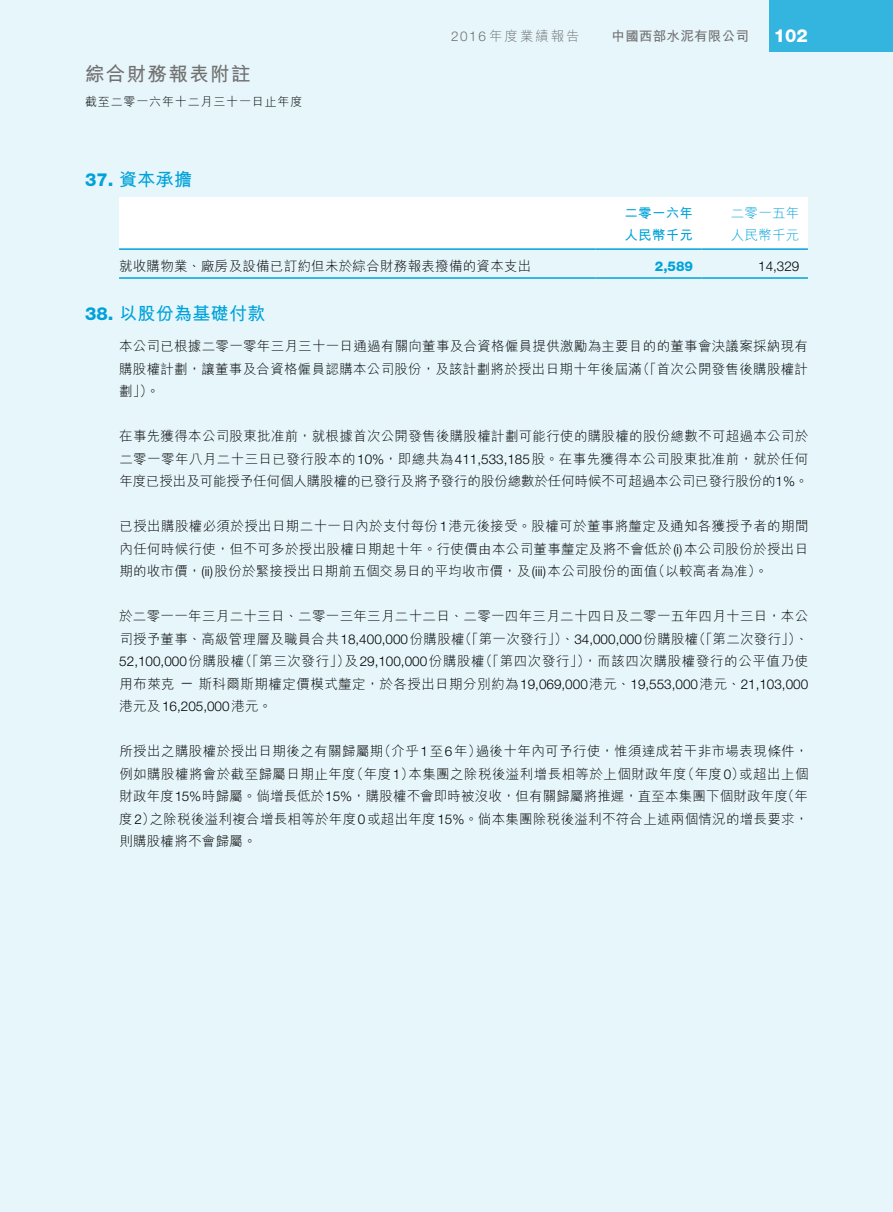
<style>
.page{position:relative;width:893px;height:1212px;background:#e6f6fb}
.page>*{position:absolute;margin:0;border:0;box-sizing:border-box;transform-origin:0 0}
.t1{font:700 19.5px "M Hei HK";letter-spacing:.07em;color:#727171}
.t2{font:700 18px "M Hei HK";letter-spacing:.02em;color:#00a2d9}
.t3{font:800 18px "Helvetica Neue LT Std";color:#fff}
.t4{font:300 13.5px/22.5px "M Hei HK";letter-spacing:.02em;color:#000}
.t5{font:300 13.5px/22.5px "Helvetica Neue LT Std";color:#000}
.t6{font:300 13.5px "M Hei HK";letter-spacing:.045em;color:#000}
.t7{font:700 13.5px "M Hei HK";letter-spacing:.02em;color:#727171}
.t8{font:300 13.5px "M Hei HK";letter-spacing:.14em;color:#727171}
.t9{font:300 13.5px "M Hei HK";letter-spacing:.02em;color:#00a2d9}
.t10{font:700 13.5px "M Hei HK";letter-spacing:.02em;color:#00a2d9}
.t11{font:800 13.5px "Helvetica Neue LT Std";color:#00a2d9}
.t12{font:300 12px "M Hei HK";letter-spacing:.07em;color:#000}
.s1{font-family:"Helvetica Neue LT Std";font-weight:800}
.s2{font-family:"Helvetica Neue LT Std"}
.s3{font-family:"M Hei HK"}
</style>
<div class="page">
<div style="left:770px;top:0;width:123px;height:51px;background:#33b5e0"></div>
<svg style="left:119px;top:197px;width:689px;height:80px"></svg>
<hr style="left:119px;top:248px;width:476px;height:2px;background:#00a2d9">
<hr style="left:595px;top:248px;width:107px;height:2px;background:#00a2d9">
<hr style="left:702px;top:248px;width:106px;height:2px;background:#00a2d9">
<hr style="left:119px;top:277px;width:476px;height:2px;background:#00a2d9">
<hr style="left:595px;top:277px;width:107px;height:2px;background:#00a2d9">
<hr style="left:702px;top:277px;width:106px;height:2px;background:#00a2d9">
<h1 class="t1" style="left:85px;top:60px;width:167px">綜合財務報表附註</h1>
<p class="t12" style="left:85px;top:96px;width:219px">截至二零一六年十二月三十一日止年度</p>
<h2 class="t2" style="left:85px;top:166px;width:109px"><span class="s1">37.</span> 資本承擔</h2>
<p class="t8" style="left:451px;top:29px;width:130px"><span class="s2">2016</span>年度業績報告</p>
<p class="t7" style="left:612px;top:26px;width:139px">中國西部水泥有限公司</p>
<h2 class="t3" style="left:774px;top:24px;width:36px">102</h2>
<p class="t10" style="left:624px;top:203px;width:70px">二零一六年</p>
<p class="t10" style="left:624px;top:225px;width:70px">人民幣千元</p>
<p class="t9" style="left:731px;top:206px;width:70px">二零一五年</p>
<p class="t9" style="left:731px;top:228px;width:70px">人民幣千元</p>
<p class="t4" style="left:119px;top:254px;width:414px">就收購物業、廠房及設備已訂約但未於綜合財務報表撥備的資本支出</p>
<h2 class="t2" style="left:85px;top:301px;width:182px"><span class="s1">38.</span> 以股份為基礎付款</h2>
<p class="t4" style="left:119px;top:335px;width:690px;text-align:right">本公司已根據二零一零年三月三十一日通過有關向董事及合資格僱員提供激勵為主要目的的董事會決議案採納現有（「首次公開發售後購股權計</p>
<p class="t11" style="left:655px;top:258px;width:40px">2,589</p>
<p class="t5" style="left:758px;top:254px;width:43px">14,329</p>
<p class="t4" style="left:119px;top:357px;width:524px">購股權計劃，讓董事及合資格僱員認購本公司股份，及該計劃將於授出日期十年後屆滿劃 。(「</p>
<p class="t4" style="left:119px;top:425px;width:691px;text-align:justify">在事先獲得本公司股東批准前，就根據首次公開發售後購股權計劃可能行使的購股權的股份總數不可超過本公司於二零一零年八月二十三日已發行股本的<span class="s2">10%</span>，即總共為<span class="s2">411,533,185</span>股。在事先獲得本公司股東批准前，就於任何年度已授出及可能授予任何個人購股權的已發行及將予發行的股份總數於任何時候不可超過本公司已發行股份的<span class="s2">1%</span>。</p>
<p class="t4" style="left:120px;top:515px;width:690px">已授出購股權必須於授出日期二十一日內於支付每份<span class="s2">1</span>港元後接受。股權可於董事將釐定及通知各獲授予者的期間</p>
<p class="t4" style="left:120px;top:537px;width:690px">內任何時候行使，但不可多於授出股權日期起十年。行使價由本公司董事釐定及將不會低於 <span class="s2">)i(</span> 本公司股份於授出日</p>
<p class="t4" style="left:652px;top:560px;width:118px">（以較高者為准。(</p>
<p class="t4" style="left:119px;top:560px;width:540px">期的收市價， <span class="s2">)i i(</span> 股份於緊接授出日期前五個交易日的平均收市價，及<span class="s2">( )iii</span> 本公司股份的面值</p>
<p class="t4" style="left:119px;top:605px;width:691px;text-align:right">於二零一一年三月二十三日、二零一三年三月二十二日、二零一四年三月二十四日及二零一五年四月十三日，本公（「第二次發行 、(「</p>
<p class="t4" style="left:119px;top:627px;width:347px">司授予董事、高級管理層及職員合共<span class="s2">18,400,000</span>份購股權</p>
<p class="t4" style="left:458px;top:627px;width:241px">（「第一次發行」）、<span class="s2">34,000,000</span>份購股權</p>
<p class="t4" style="left:239px;top:650px;width:113px">（「第三次發行」）</p>
<p class="t4" style="left:479px;top:650px;width:113px">（「第四次發行」）</p>
<p class="t6" style="left:583px;top:654px;width:226px">，而該四次購股權發行的公平值乃使</p>
<p class="t5" style="left:199px;top:650px;width:611px;text-indent:-79px">52,100,000<span class="s3">份購股權<br>斯科爾斯期權定價模式釐定，於各授出日期分別約為</span>19,069,000<span class="s3">港元、</span>19,553,000<span class="s3">港元、</span>21,103,000</p>
<p class="t5" style="left:344px;top:650px;width:142px"><span class="s3">及</span>29,100,000<span class="s3">份購股權</span></p>
<p class="t4" style="left:119px;top:672px;width:57px">用布萊克</p>
<p class="t5" style="left:119px;top:695px;width:154px"><span class="s3">港元及</span>16,205,000<span class="s3">港元。</span></p>
<p class="t5" style="left:180px;top:670px;width:15px">—</p>
<p class="t4" style="left:378px;top:740px;width:105px">（介乎<span class="s2">1</span>至<span class="s2">6</span>年）</p>
<p class="t4" style="left:119px;top:740px;width:266px">所授出之購股權於授出日期後之有關歸屬期</p>
<p class="t4" style="left:476px;top:740px;width:334px">過後十年內可予行使，惟須達成若干非市場表現條件，</p>
<p class="t4" style="left:350px;top:762px;width:65px">（年度 ）<span class="s2">1</span></p>
<p class="t4" style="left:681px;top:762px;width:65px">（年度 ）<span class="s2">0</span></p>
<p class="t4" style="left:119px;top:762px;width:238px">例如購股權將會於截至歸屬日期止年度</p>
<p class="t4" style="left:408px;top:762px;width:280px">本集團之除稅後溢利增長相等於上個財政年度</p>
<p class="t4" style="left:739px;top:762px;width:71px">或超出上個</p>
<p class="t4" style="left:781px;top:785px;width:28px">（年</p>
<p class="t4" style="left:150px;top:785px;width:660px;text-indent:-30px">財政年度<span class="s2">15%</span>時歸屬。倘增長低於<span class="s2">15%</span>，購股權不會即時被沒收，但有關歸屬將推遲，直至本集團下個財政年度<br>之除稅後溢利複合增長相等於年度<span class="s2">0</span>或超出年度<span class="s2">15%</span>。倘本集團除稅後溢利不符合上述兩個情況的增長要求，</p>
<p class="t4" style="left:119px;top:807px;width:139px">度 ）<span class="s2">2<br></span>則購股權將不會歸屬。</p>
</div>
